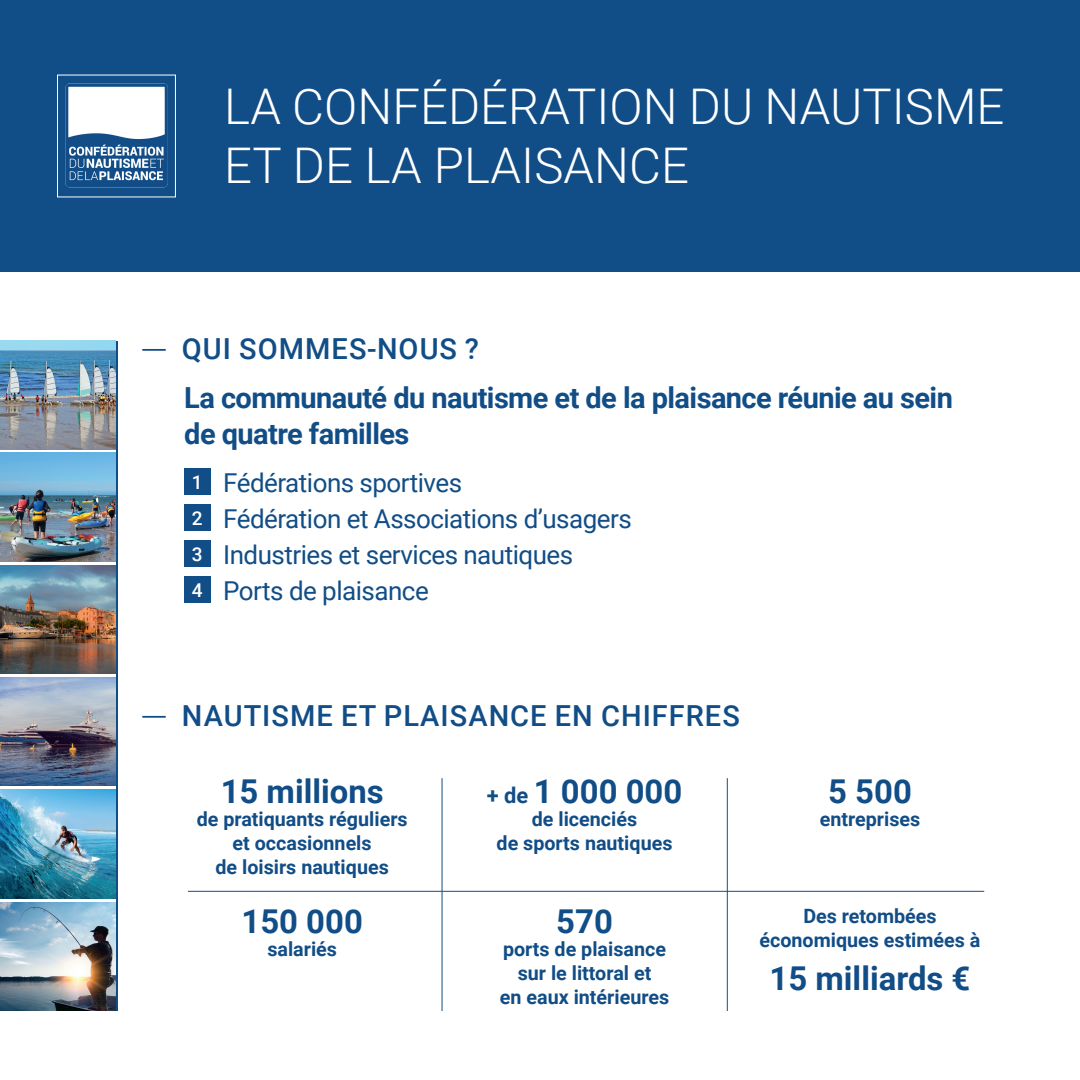
<style>
.page{position:relative;width:1080px;height:1080px;background:#fff}
.page>*{position:absolute;margin:0;border:0;box-sizing:border-box;transform-origin:0 0}
.t1{font:300 49.2px/59px "Roboto";color:#fff}
.t2{font:700 32.9px "Roboto";color:#114d86}
.t3{font:700 29px/36px "Roboto";letter-spacing:-.02em;color:#114d86}
.t4{font:500 29px "Roboto";letter-spacing:.035em;color:#114d86}
.t5{font:26px/36px "Roboto";letter-spacing:-.02em;color:#114d86}
.t6{font:700 19.7px/23.7px "Roboto";color:#114d86;text-align:center}
.s1{font-weight:500;font-size:19px;color:#fff}
.s2{font-size:21.9px}
</style>
<div class="page">
<div style="left:184px;top:468px;width:26px;height:26px;background:#114d86"></div>
<div style="left:184px;top:504px;width:26px;height:26px;background:#114d86"></div>
<div style="left:184px;top:540px;width:26px;height:26px;background:#114d86"></div>
<div style="left:184px;top:576px;width:26px;height:26px;background:#114d86"></div>
<hr style="left:142px;top:349px;width:24px;height:2px;background:#114d86">
<hr style="left:142px;top:716px;width:24px;height:2px;background:#114d86">
<hr style="left:442px;top:778px;width:1px;height:233px;background:#114d86">
<hr style="left:727px;top:778px;width:1px;height:233px;background:#114d86">
<hr style="left:188px;top:891px;width:796px;height:1px;background:#114d86">
<div style="left:0;top:0;width:1080px;height:272px;background:#114d86"></div>
<hr style="left:116px;top:341px;width:2px;height:670px;background:#114d86">
<img style="left:0;top:341px;width:116px;height:108px">
<img style="left:0;top:453px;width:116px;height:108px">
<img style="left:0;top:565px;width:116px;height:109px">
<img style="left:0;top:677px;width:116px;height:109px">
<img style="left:0;top:790px;width:116px;height:108px">
<img style="left:0;top:902px;width:116px;height:109px">
<img style="left:65px;top:83px;width:103px;height:105px">
<div style="left:57px;top:75px;width:119px;height:122px;border:1px solid #fff"></div>
<h1 class="t1" style="left:224px;top:75px;width:782px">LA CONFÉDÉRATION DU NAUTISME<br>ET DE LA PLAISANCE</h1>
<h3 class="t4" style="left:182px;top:328px;width:299px">QUI SOMMES-NOUS ?</h3>
<h3 class="t3" style="left:184px;top:378px;width:770px">La communauté du nautisme et de la plaisance réunie au sein de quatre familles</h3>
<h3 class="t5" style="left:192px;top:463px;width:441px"><span class="s1">1</span> Fédérations sportives<br><span class="s1">2</span> Fédération et Associations d’usagers<br><span class="s1">3</span> Industries et services nautiques<br><span class="s1">4</span> Ports de plaisance</h3>
<h3 class="t4" style="left:182px;top:695px;width:560px">NAUTISME ET PLAISANCE EN CHIFFRES</h3>
<h2 class="t2" style="left:221px;top:768px;width:165px">15 millions</h2>
<p class="t6" style="left:197px;top:807px;width:212px">de pratiquants réguliers et occasionnels<br>de loisirs nautiques</p>
<h2 class="t2" style="left:242px;top:898px;width:123px">150 000</h2>
<p class="t6" style="left:267px;top:937px;width:71px">salariés</p>
<h2 class="t2" style="left:487px;top:768px;width:197px"><span class="s2">+ de</span> 1 000 000</h2>
<p class="t6" style="left:497px;top:807px;width:177px">de licenciés<br>de sports nautiques</p>
<h2 class="t2" style="left:556px;top:898px;width:58px">570</h2>
<p class="t6" style="left:500px;top:937px;width:171px">ports de plaisance sur le littoral et<br>en eaux intérieures</p>
<h2 class="t2" style="left:828px;top:768px;width:85px">5 500</h2>
<p class="t6" style="left:820px;top:807px;width:102px">entreprises</p>
<p class="t6" style="left:759px;top:903px;width:223px">Des retombées économiques estimées à</p>
<h2 class="t2" style="left:770px;top:955px;width:202px">15 milliards €</h2>
</div>
